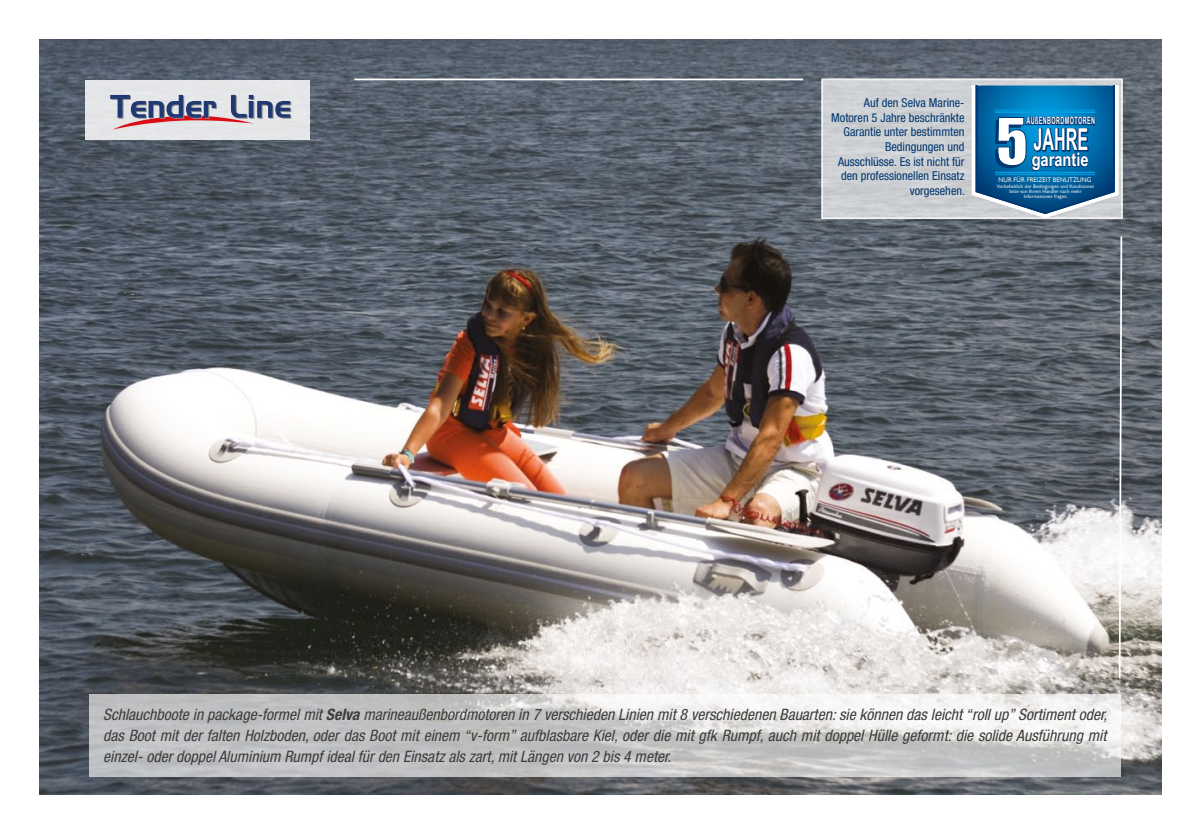
<style>
.page{position:relative;width:1201px;height:834px;background:#fff}
.page>*{position:absolute;margin:0;border:0;box-sizing:border-box;transform-origin:0 0}
.t1{font:700 30.28px "Arial Narrow";color:#fff;scale:.65 1}
.t2{font:700 18.55px "Arial Narrow";color:#fff;scale:.96 1}
.t3{font:italic condensed 15.75px/21px "Helvetica Neue LT Std";color:#3c3c3b;text-align:justify}
.t4{font:condensed 12.25px/14.7px "Helvetica Neue LT Std";color:#003770;text-align:right}
.t5{font:700 10.15px "Arial Narrow";letter-spacing:.06em;color:#fff;scale:.66 1}
.t6{font:6.65px "Gill Sans";color:#ededed;scale:.95 1}
.t7{font:5.08px/5.1px "Gill Sans";color:#ededed;text-align:center}
.s1{font-weight:700}
</style>
<div class="page">
<img style="left:40px;top:40px;width:1121px;height:754px">
<svg style="left:89px;top:694px;width:1031px;height:82px;fill:#c3c4c5"></svg>
<div style="left:85px;top:80px;width:224px;height:60px;background:#e4e6e8"></div>
<hr style="left:354px;top:78px;width:449px;height:2px;background:#fff">
<div style="left:821px;top:78px;width:301px;height:141px;background:#ced0d3"></div>
<svg style="left:1117px;top:235px;width:6px;height:445px"></svg>
<div style="left:821px;top:78px;width:301px;height:141px;border:2px solid #fff"></div>
<svg style="left:966px;top:85px;width:157px;height:138px;background:#4185b0"></svg>
<svg style="left:110px;top:95px;width:181px;height:35px"></svg>
<p class="t4" style="left:831px;top:95px;width:135px">Auf den Selva Marine-<br>Motoren 5 Jahre beschränkte<br>Garantie unter bestimmten<br>Bedingungen und<br>Ausschlüsse. Es ist nicht für den professionellen Einsatz vorgesehen.</p>
<p class="t5" style="left:1026px;top:113px;width:106px">AUßENBORDMOTOREN</p>
<h1 class="t1" style="left:1033px;top:117px;width:85px">JAHRE</h1>
<p class="t2" style="left:1031px;top:146px;width:61px">garantie</p>
<p class="t6" style="left:998px;top:176px;width:99px">NUR FÜR FREIZEIT BENUTZUNG</p>
<p class="t7" style="left:996px;top:184px;width:99px">Vorbehaltlich der Bedingungen und Konditionen bitte von Ihrem Händler nach mehr<br>Informationen fragen.</p>
<p class="t3" style="left:103px;top:704px;width:1005px">Schlauchboote in package-formel mit <span class="s1">Selva</span> marineaußenbordmotoren in 7 verschieden Linien mit 8 verschiedenen Bauarten: sie können das leicht “roll up” Sortiment oder, das Boot mit der falten Holzboden, oder das Boot mit einem “v-form” aufblasbare Kiel, oder die mit gfk Rumpf, auch mit doppel Hülle geformt: die solide Ausführung mit einzel- oder doppel Aluminium Rumpf ideal für den Einsatz als zart, mit Längen von 2 bis 4 meter.</p>
</div>
